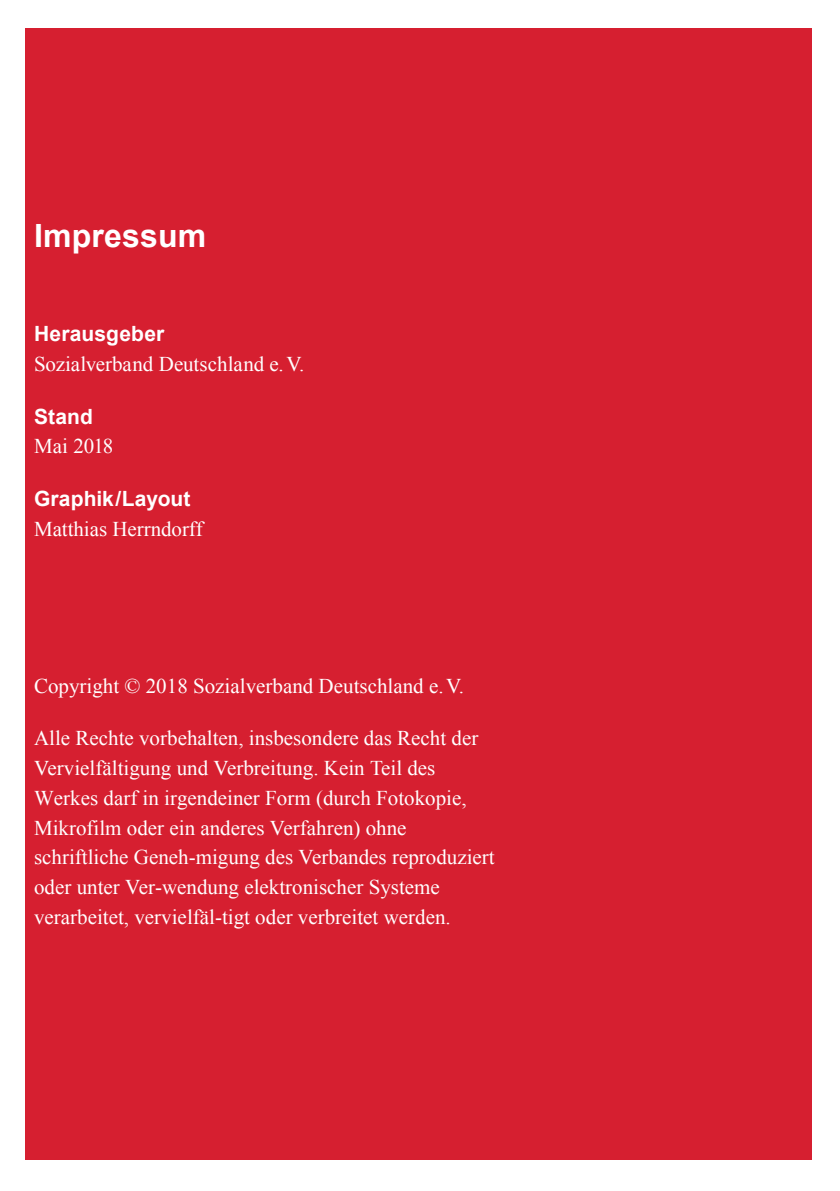
<style>
.page{position:relative;width:840px;height:1191px;background:#fff}
.page>*{position:absolute;margin:0;border:0;box-sizing:border-box;transform-origin:0 0}
.t1{font:700 32px "Arial";letter-spacing:.005em;color:#fff}
.t2{font:21px/29.8px "Times New Roman";color:#fff}
.t3{font:700 21px "Arial";letter-spacing:.005em;color:#fff}
</style>
<div class="page">
<div style="left:26px;top:28px;width:785px;height:1131px;background:#d61f30"></div>
<h1 class="t1" style="left:34px;top:215px;width:173px">Impressum</h1>
<p class="t3" style="left:34px;top:320px;width:132px">Herausgeber</p>
<p class="t2" style="left:34px;top:349px;width:272px">Sozialverband Deutschland e. V.</p>
<p class="t3" style="left:34px;top:402px;width:60px">Stand</p>
<p class="t2" style="left:34px;top:431px;width:81px">Mai 2018</p>
<p class="t3" style="left:34px;top:484px;width:158px">Graphik/Layout</p>
<p class="t2" style="left:34px;top:513px;width:170px">Matthias Herrndorff</p>
<p class="t2" style="left:34px;top:670px;width:431px">Copyright © 2018 Sozialverband Deutschland e. V.</p>
<p class="t2" style="left:34px;top:723px;width:462px">Alle Rechte vorbehalten, insbesondere das Recht der Vervielfältigung und Verbreitung. Kein Teil des Werkes darf in irgendeiner Form (durch Fotokopie, Mikrofilm oder ein anderes Verfahren) ohne schriftliche Geneh-migung des Verbandes reproduziert oder unter Ver-wendung elektronischer Systeme verarbeitet, vervielfäl-tigt oder verbreitet werden.</p>
</div>
